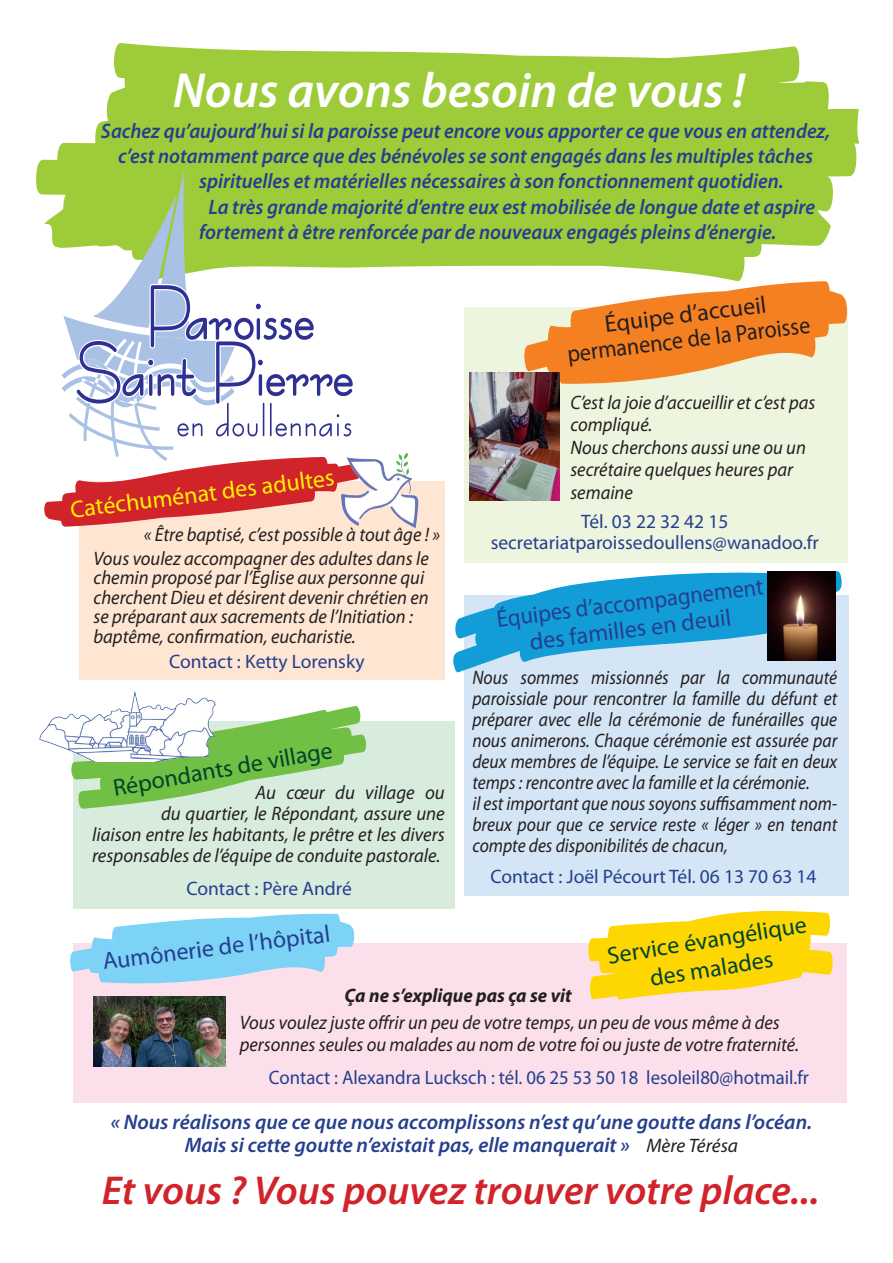
<style>
.page{position:relative;width:893px;height:1263px;background:#fff}
.page>*{position:absolute;margin:0;border:0;box-sizing:border-box;transform-origin:0 0}
.t1{font:italic 600 49.5px "Myriad Pro";color:#fff}
.t2{font:italic 600 40.5px "Myriad Pro";color:#d1232a}
.t3{font:24px/28.8px "Myriad Pro";color:#01442a;text-align:center}
.t4{font:24px/26.4px "Myriad Pro";color:#253f8e;text-align:center;scale:.94 1}
.t5{font:24px/25.2px "Myriad Pro";color:#231f20;text-align:center}
.t6{font:24px "Myriad Pro";color:#fff101}
.t7{font:24px "Myriad Pro";color:#253f8e}
.t8{font:italic 600 21px "Myriad Pro";color:#253f8e;scale:.96 1}
.t9{font:italic 600 21px/22.5px "Myriad Pro";color:#253f8e;text-align:center}
.t10{font:italic 19.5px/22.5px "Myriad Pro";color:#231f20;scale:.95 1}
.t11{font:italic 19.5px/21px "Myriad Pro";color:#231f20;scale:.9 1}
.t12{font:italic 19.5px/21px "Myriad Pro";color:#231f20;text-align:right;scale:.96 1}
.t13{font:19.5px/21px "Myriad Pro";color:#253f8e;text-align:center}
.t14{font:19.5px "Myriad Pro";color:#253f8e;scale:.96 1}
.t15{font:italic 700 19.5px "Myriad Pro";color:#231f20;scale:.96 1}
.s1{font-weight:400;font-size:19.5px;color:#231f20}
</style>
<div class="page">
<div style="left:74px;top:943px;width:773px;height:159px;background:#fbdfeb"></div>
<div style="left:73px;top:721px;width:382px;height:188px;background:#d8ecdd"></div>
<div style="left:79px;top:481px;width:365px;height:199px;background:#fee6d3"></div>
<div style="left:464px;top:595px;width:385px;height:300px;background:#d4e5f5"></div>
<div style="left:464px;top:307px;width:383px;height:256px;background:#eef5df"></div>
<svg style="left:453px;top:571px;width:389px;height:102px"></svg>
<svg style="left:70px;top:913px;width:284px;height:71px"></svg>
<svg style="left:524px;top:282px;width:323px;height:102px"></svg>
<svg style="left:588px;top:911px;width:245px;height:89px"></svg>
<svg style="left:36px;top:43px;width:823px;height:239px;fill:#9ecb3a"></svg>
<svg style="left:44px;top:169px;width:317px;height:358px"></svg>
<img style="left:470px;top:373px;width:90px;height:128px">
<svg style="left:71px;top:706px;width:296px;height:103px"></svg>
<img style="left:39px;top:691px;width:179px;height:71px">
<img style="left:94px;top:996px;width:131px;height:71px">
<img style="left:767px;top:571px;width:68px;height:89px">
<img style="left:337px;top:449px;width:82px;height:79px">
<h1 class="t1" style="left:173px;top:59px;width:574px">Nous avons besoin de vous !</h1>
<p class="t8" style="left:101px;top:118px;width:761px">Sachez qu’aujourd’hui si la paroisse peut encore vous apporter ce que vous en attendez,</p>
<p class="t8" style="left:118px;top:143px;width:725px">c’est notamment parce que des bénévoles se sont engagés dans les multiples tâches</p>
<p class="t8" style="left:199px;top:168px;width:610px">spirituelles et matérielles nécessaires à son fonctionnement quotidien.</p>
<p class="t8" style="left:208px;top:193px;width:633px">La très grande majorité d’entre eux est mobilisée de longue date et aspire</p>
<p class="t8" style="left:199px;top:218px;width:603px">fortement à être renforcée par de nouveaux engagés pleins d’énergie.</p>
<p class="t6" style="left:69px;top:495px;width:267px;rotate:-7deg">Catéchuménat des adultes</p>
<p class="t10" style="left:94px;top:522px;width:366px;line-height:24px;text-indent:50px">« Être baptisé, c’est possible à tout âge ! »<br>Vous voulez accompagner des adultes dans le</p>
<p class="t10" style="left:94px;top:568px;width:354px;line-height:19.5px">chemin proposé par l’Église aux personne qui cherchent Dieu et désirent devenir chrétien en se préparant aux sacrements de l’Initiation : baptême, confirmation, eucharistie.</p>
<p class="t13" style="left:169px;top:651px;width:197px">Contact : Ketty Lorensky</p>
<p class="t3" style="left:111px;top:774px;width:224px;rotate:-10deg">Répondants de village</p>
<p class="t12" style="left:92px;top:781px;width:369px">Au cœur du village ou<br>du quartier, le Répondant, assure une<br>liaison entre les habitants, le prêtre et les divers responsables de l’équipe de conduite pastorale.</p>
<p class="t13" style="left:186px;top:877px;width:167px">Contact : Père André</p>
<p class="t5" style="left:563px;top:316px;width:246px;rotate:-7deg">Équipe d’accueil permanence de la Paroisse</p>
<p class="t10" style="left:570px;top:391px;width:259px">C’est la joie d’accueillir et c’est pas compliqué.<br>Nous cherchons aussi une ou un secrétaire quelques heures par semaine</p>
<p class="t13" style="left:491px;top:510px;width:330px">Tél. 03 22 32 42 15 secretariatparoissedoullens@wanadoo.fr</p>
<p class="t4" style="left:495px;top:606px;width:287px;rotate:-7deg">Équipes d’accompagnement des familles en deuil</p>
<p class="t11" style="left:472px;top:666px;width:407px">Nous sommes missionnés par la communauté paroissiale pour rencontrer la famille du défunt et préparer avec elle la cérémonie de funérailles que nous animerons. Chaque cérémonie est assurée par deux membres de l’équipe. Le service se fait en deux temps : rencontre avec la famille et la cérémonie.<br>il est important que nous soyons suffisamment nom&shy;breux pour que ce service reste « léger » en tenant compte des disponibilités de chacun,</p>
<p class="t13" style="left:490px;top:865px;width:328px">Contact : Joël Pécourt Tél. 06 13 70 63 14</p>
<p class="t7" style="left:101px;top:947px;width:230px;rotate:-7deg">Aumônerie de l’hôpital</p>
<p class="t15" style="left:345px;top:982px;width:238px">Ça ne s’explique pas ça se vit</p>
<p class="t3" style="left:605px;top:941px;width:203px;rotate:-9deg">Service évangélique des malades</p>
<p class="t10" style="left:240px;top:1010px;width:590px">Vous voulez juste offrir un peu de votre temps, un peu de vous même à des personnes seules ou malades au nom de votre foi ou juste de votre fraternité.</p>
<p class="t14" style="left:269px;top:1065px;width:564px">Contact : Alexandra Lucksch : tél. 06 25 53 50 18 lesoleil80@hotmail.fr</p>
<p class="t9" style="left:111px;top:1110px;width:703px">« Nous réalisons que ce que nous accomplissons n’est qu’une goutte dans l’océan.<br>Mais si cette goutte n’existait pas, elle manquerait » <span class="s1">Mère Térésa</span></p>
<h2 class="t2" style="left:102px;top:1165px;width:719px">Et vous ? Vous pouvez trouver votre place...</h2>
</div>
